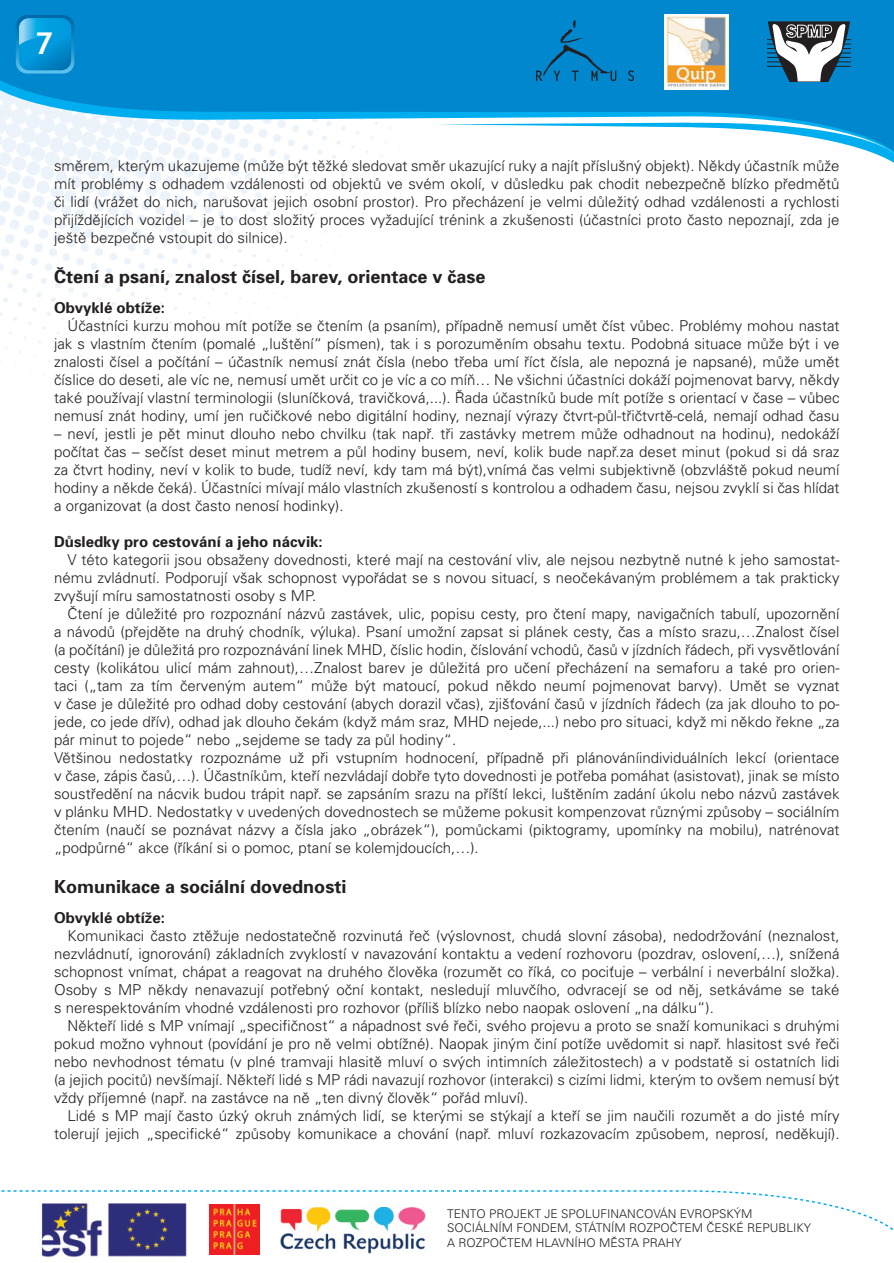
<style>
.page{position:relative;width:894px;height:1263px;background:#fff}
.page>*{position:absolute;margin:0;border:0;box-sizing:border-box;transform-origin:0 0}
.t1{font:700 30px "Trebuchet MS";color:#fff}
.t2{font:700 18px "Univers CE";color:#231f20}
.t3{font:300 15px/18px "Univers CE";color:#231f20;text-align:justify}
.t4{font:700 15px "Univers CE";color:#231f20}
.t5{font:300 12px/14.4px "Univers CE";color:#231f20}
</style>
<div class="page">
<img style="left:0;top:170px;width:405px;height:224px">
<svg style="left:0;top:0;width:893px;height:168px;background:#36a2d9"></svg>
<svg style="left:435px;top:122px;width:458px;height:46px"></svg>
<svg style="left:16px;top:15px;width:58px;height:58px"></svg>
<svg style="left:19px;top:18px;width:52px;height:52px"></svg>
<svg style="left:19px;top:18px;width:52px;height:27px"></svg>
<img style="left:664px;top:15px;width:64px;height:75px">
<hr style="left:766px;top:39px;width:84px;height:1px;background:#231f20">
<hr style="left:766px;top:44px;width:84px;height:1px;background:#231f20">
<hr style="left:766px;top:48px;width:84px;height:1px;background:#231f20">
<hr style="left:766px;top:53px;width:84px;height:1px;background:#231f20">
<hr style="left:766px;top:57px;width:84px;height:1px;background:#231f20">
<hr style="left:766px;top:61px;width:84px;height:1px;background:#231f20">
<hr style="left:766px;top:66px;width:84px;height:1px;background:#231f20">
<svg style="left:767px;top:21px;width:82px;height:61px"></svg>
<img style="left:536px;top:21px;width:97px;height:60px">
<svg style="left:1px;top:1190px;width:892px;height:57px"></svg>
<img style="left:40px;top:1200px;width:149px;height:57px">
<img style="left:209px;top:1204px;width:50px;height:50px">
<img style="left:280px;top:1207px;width:145px;height:46px">
<h1 class="t1" style="left:35px;top:26px;width:19px">7</h1>
<p class="t3" style="left:54px;top:158px;width:786px">směrem, kterým ukazujeme (může být těžké sledovat směr ukazující ruky a najít příslušný objekt). Někdy účastník může mít problémy s odhadem vzdálenosti od objektů ve svém okolí, v důsledku pak chodit nebezpečně blízko předmětů či lidí (vrážet do nich, narušovat jejich osobní prostor). Pro přecházení je velmi důležitý odhad vzdálenosti a rychlosti přijíždějících vozidel – je to dost složitý proces vyžadující trénink a zkušenosti (účastníci proto často nepoznají, zda je ještě bezpečné vstoupit do silnice).</p>
<p class="t2" style="left:54px;top:269px;width:433px">Čtení a psaní, znalost čísel, barev, orientace v čase</p>
<p class="t4" style="left:54px;top:301px;width:112px">Obvyklé obtíže:</p>
<p class="t3" style="left:54px;top:317px;width:786px;text-indent:14px">Účastníci kurzu mohou mít potíže se čtením (a psaním), případně nemusí umět číst vůbec. Problémy mohou nastat jak s vlastním čtením (pomalé „luštění“ písmen), tak i s porozuměním obsahu textu. Podobná situace může být i ve znalosti čísel a počítání – účastník nemusí znát čísla (nebo třeba umí říct čísla, ale nepozná je napsané), může umět číslice do deseti, ale víc ne, nemusí umět určit co je víc a co míň… Ne všichni účastníci dokáží pojmenovat barvy, někdy také používají vlastní terminologii (sluníčková, travičková,...). Řada účastníků bude mít potíže s orientací v čase – vůbec nemusí znát hodiny, umí jen ručičkové nebo digitální hodiny, neznají výrazy čtvrt-půl-třičtvrtě-celá, nemají odhad času</p>
<p class="t3" style="left:54px;top:425px;width:786px">– neví, jestli je pět minut dlouho nebo chvilku (tak např. tři zastávky metrem může odhadnout na hodinu), nedokáží počítat čas – sečíst deset minut metrem a půl hodiny busem, neví, kolik bude např.za deset minut (pokud si dá sraz za čtvrt hodiny, neví v kolik to bude, tudíž neví, kdy tam má být),vnímá čas velmi subjektivně (obzvláště pokud neumí hodiny a někde čeká). Účastníci mívají málo vlastních zkušeností s kontrolou a odhadem času, nejsou zvyklí si čas hlídat a organizovat (a dost často nenosí hodinky).</p>
<p class="t4" style="left:54px;top:535px;width:270px">Důsledky pro cestování a jeho nácvik:</p>
<p class="t3" style="left:54px;top:551px;width:786px;text-indent:14px">V této kategorii jsou obsaženy dovednosti, které mají na cestování vliv, ale nejsou nezbytně nutné k jeho samostat&shy;nému zvládnutí. Podporují však schopnost vypořádat se s novou situací, s neočekávaným problémem a tak prakticky zvyšují míru samostatnosti osoby s MP.</p>
<p class="t3" style="left:54px;top:605px;width:786px;text-align:left;text-indent:14px">Čtení je důležité pro rozpoznání názvů zastávek, ulic, popisu cesty, pro čtení mapy, navigačních tabulí, upozornění a návodů (přejděte na druhý chodník, výluka). Psaní umožní zapsat si plánek cesty, čas a místo srazu,…Znalost čísel (a počítání) je důležitá pro rozpoznávání linek MHD, číslic hodin, číslování vchodů, časů v jízdních řádech, při vysvětlování cesty (kolikátou ulicí mám zahnout),…Znalost barev je důležitá pro učení přecházení na semaforu a také pro orien&shy;taci („tam za tím červeným autem“ může být matoucí, pokud někdo neumí pojmenovat barvy). Umět se vyznat v čase je důležité pro odhad doby cestování (abych dorazil včas), zjišťování časů v jízdních řádech (za jak dlouho to po&shy;jede, co jede dřív), odhad jak dlouho čekám (když mám sraz, MHD nejede,...) nebo pro situaci, když mi někdo řekne „za pár minut to pojede“ nebo „sejdeme se tady za půl hodiny“.<br>Většinou nedostatky rozpoznáme už při vstupním hodnocení, případně při plánováníindividuálních lekcí (orientace v čase, zápis časů,…). Účastníkům, kteří nezvládají dobře tyto dovednosti je potřeba pomáhat (asistovat), jinak se místo soustředění na nácvik budou trápit např. se zapsáním srazu na příští lekci, luštěním zadání úkolu nebo názvů zastávek v plánku MHD. Nedostatky v uvedených dovednostech se můžeme pokusit kompenzovat různými způsoby – sociálním čtením (naučí se poznávat názvy a čísla jako „obrázek“), pomůckami (piktogramy, upomínky na mobilu), natrénovat „podpůrné“ akce (říkání si o pomoc, ptaní se kolemjdoucích,…).</p>
<p class="t2" style="left:54px;top:879px;width:294px">Komunikace a sociální dovednosti</p>
<p class="t4" style="left:54px;top:911px;width:112px">Obvyklé obtíže:</p>
<p class="t3" style="left:54px;top:927px;width:786px;text-indent:14px">Komunikaci často ztěžuje nedostatečně rozvinutá řeč (výslovnost, chudá slovní zásoba), nedodržování (neznalost, nezvládnutí, ignorování) základních zvyklostí v navazování kontaktu a vedení rozhovoru (pozdrav, oslovení,…), snížená schopnost vnímat, chápat a reagovat na druhého člověka (rozumět co říká, co pociťuje – verbální i neverbální složka).<br>Osoby s MP někdy nenavazují potřebný oční kontakt, nesledují mluvčího, odvracejí se od něj, setkáváme se také s nerespektováním vhodné vzdálenosti pro rozhovor (příliš blízko nebo naopak oslovení „na dálku“).</p>
<p class="t3" style="left:54px;top:1017px;width:786px;text-indent:14px">Někteří lidé s MP vnímají „specifičnost“ a nápadnost své řeči, svého projevu a proto se snaží komunikaci s druhými pokud možno vyhnout (povídání je pro ně velmi obtížné). Naopak jiným činí potíže uvědomit si např. hlasitost své řeči nebo nevhodnost tématu (v plné tramvaji hlasitě mluví o svých intimních záležitostech) a v podstatě si ostatních lidi (a jejich pocitů) nevšímají. Někteří lidé s MP rádi navazují rozhovor (interakci) s cizími lidmi, kterým to ovšem nemusí být vždy příjemné (např. na zastávce na ně „ten divný člověk“ pořád mluví).</p>
<p class="t3" style="left:54px;top:1107px;width:786px;text-align:right">Lidé s MP mají často úzký okruh známých lidí, se kterými se stýkají a kteří se jim naučili rozumět a do jisté míry tolerují jejich „specifické“ způsoby komunikace a chování (např. mluví rozkazovacím způsobem, neprosí, neděkují).</p>
<p class="t5" style="left:447px;top:1206px;width:365px">TENTO PROJEKT JE SPOLUFINANCOVÁN EVROPSKÝM<br>SOCIÁLNÍM FONDEM, STÁTNÍM ROZPOČTEM ČESKÉ REPUBLIKY<br>A ROZPOČTEM HLAVNÍHO MĚSTA PRAHY</p>
</div>
